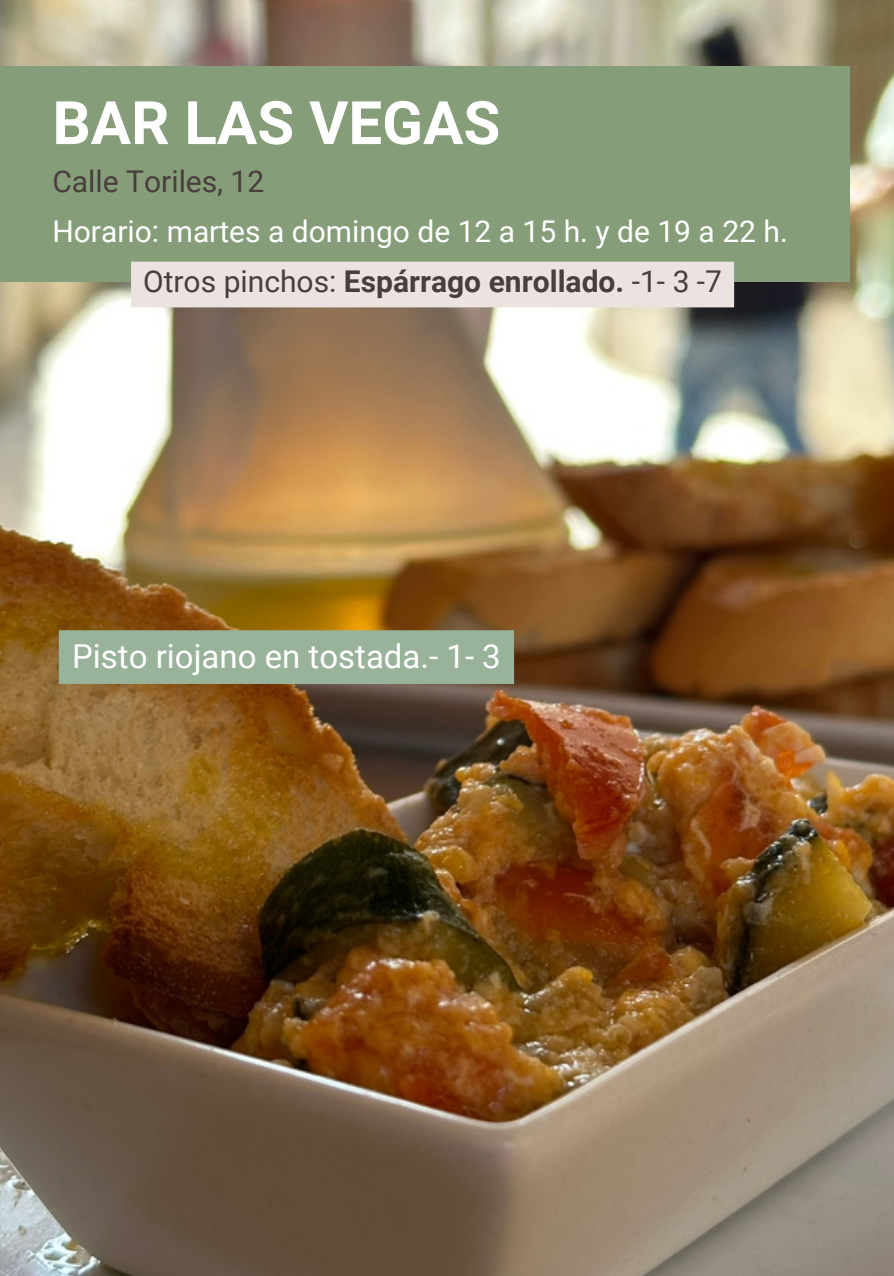
<style>
.page{position:relative;width:894px;height:1276px;background:#fff}
.page>*{position:absolute;margin:0;border:0;box-sizing:border-box;transform-origin:0 0}
.t1{font:700 60px "Roboto";color:#fff}
.t2{font:33px "Roboto";color:#fff}
.t3{font:30px "Roboto";color:#493e3c}
.t4{font:30px "Roboto";color:#fff}
.s1{font-weight:700}
</style>
<div class="page">
<img style="left:0;top:0;width:893px;height:1276px">
<div style="left:0;top:66px;width:849px;height:216px;background:#869d7a"></div>
<div style="left:59px;top:630px;width:455px;height:54px;background:#99b29a"></div>
<div style="left:131px;top:262px;width:603px;height:45px;background:#ebe3df"></div>
<p class="t1" style="left:52px;top:88px;width:449px">BAR LAS VEGAS</p>
<h1 class="t3" style="left:52px;top:165px;width:213px">Calle Toriles, 12</h1>
<p class="t4" style="left:52px;top:214px;width:736px">Horario: martes a domingo de 12 a 15 h. y de 19 a 22 h.</p>
<p class="t3" style="left:143px;top:265px;width:580px">Otros pinchos: <span class="s1">Espárrago enrollado.</span> -1- 3 -7</p>
<p class="t2" style="left:72px;top:638px;width:430px">Pisto riojano en tostada.- 1- 3</p>
</div>
